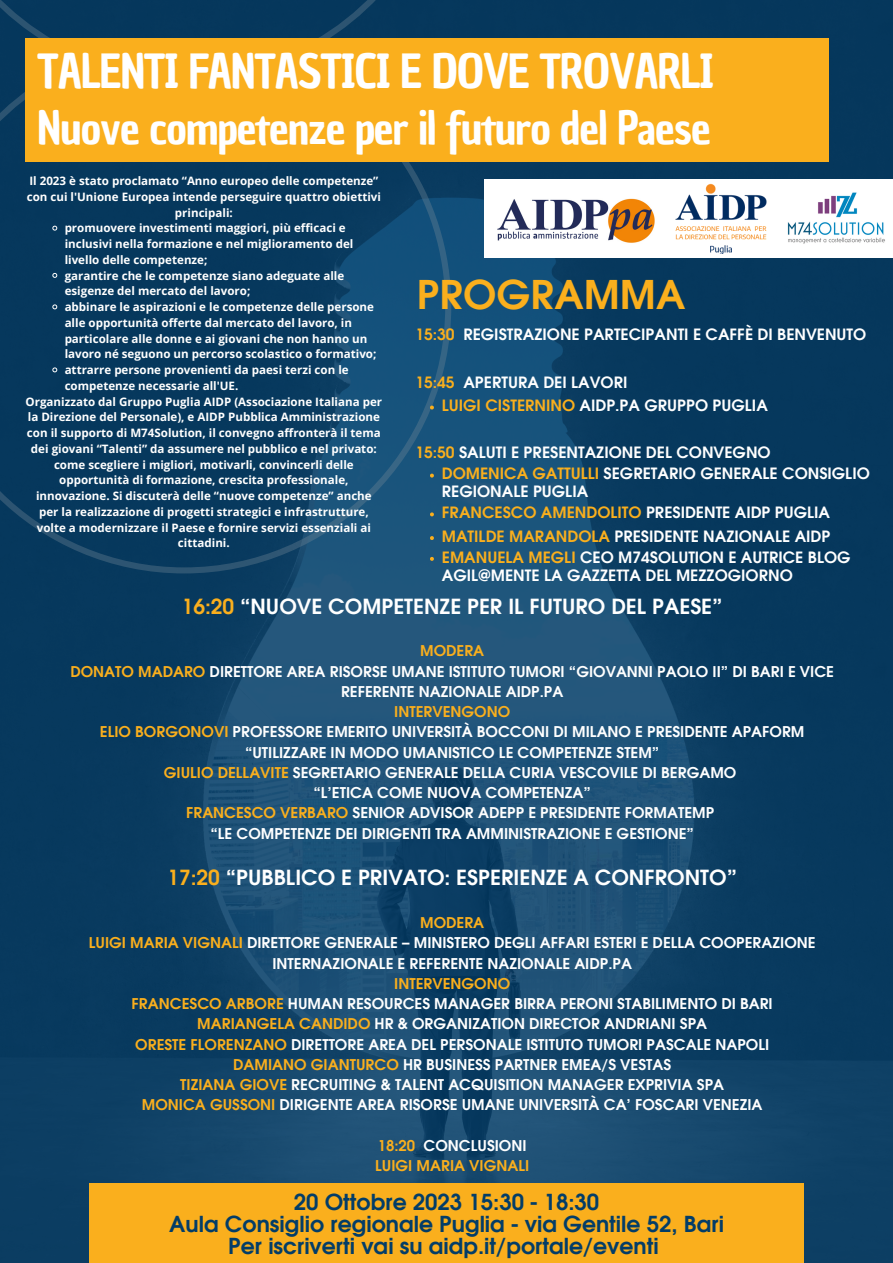
<style>
.page{position:relative;width:893px;height:1263px;background:#fff}
.page>*{position:absolute;margin:0;border:0;box-sizing:border-box;transform-origin:0 0}
.t1{font:45.97px "Chau Philomene One";letter-spacing:-.03em;color:#fff}
.t2{font:44.47px "Chau Philomene One";letter-spacing:-.03em;color:#fff}
.t3{font:700 39.6px "Evolventa";color:#faaf1d}
.t4{font:700 22.05px "Evolventa";color:#033d68}
.t5{font:700 20.85px "Evolventa";color:#fff}
.t6{font:700 15.6px/18px "Evolventa";color:#fff}
.t7{font:700 14.85px/20.2px "Evolventa";color:#fff;text-align:center}
.t8{font:700 14.85px "Evolventa";color:#faaf1d}
.t9{font:700 11.55px/15.8px "Open Sans";color:#fff}
.s1{color:#faaf1d}
</style>
<div class="page">
<img style="left:0;top:0;width:893px;height:1263px">
<svg style="left:0;top:0;width:451px;height:573px;fill:#06385d"></svg>
<div style="left:89px;top:1183px;width:715px;height:80px;background:#faaf1d"></div>
<div style="left:25px;top:39px;width:804px;height:123px;background:#faaf1d"></div>
<div style="left:485px;top:179px;width:408px;height:78px;background:#fff"></div>
<img style="left:497px;top:198px;width:158px;height:45px">
<img style="left:675px;top:183px;width:92px;height:71px">
<svg style="left:430px;top:406px;width:4px;height:3px"></svg>
<svg style="left:430px;top:474px;width:4px;height:4px"></svg>
<svg style="left:430px;top:512px;width:4px;height:4px"></svg>
<svg style="left:430px;top:536px;width:4px;height:4px"></svg>
<svg style="left:430px;top:557px;width:4px;height:4px"></svg>
<svg style="left:52px;top:225px;width:5px;height:6px"></svg>
<svg style="left:52px;top:273px;width:5px;height:5px"></svg>
<svg style="left:52px;top:304px;width:5px;height:6px"></svg>
<svg style="left:52px;top:367px;width:5px;height:6px"></svg>
<img style="left:787px;top:192px;width:98px;height:52px">
<p class="t1" style="left:37px;top:40px;width:678px">TALENTI FANTASTICI E DOVE TROVARLI</p>
<p class="t2" style="left:37px;top:98px;width:675px">Nuove competenze per il futuro del Paese</p>
<p class="t9" style="left:27px;top:173px;width:356px;text-align:center">Il 2023 è stato proclamato “Anno europeo delle competenze” con cui l'Unione Europea intende perseguire quattro obiettivi principali:</p>
<p class="t9" style="left:65px;top:220px;width:290px">promuovere investimenti maggiori, più efficaci e inclusivi nella formazione e nel miglioramento del livello delle competenze;</p>
<p class="t9" style="left:65px;top:267px;width:281px">garantire che le competenze siano adeguate alle esigenze del mercato del lavoro;</p>
<p class="t9" style="left:65px;top:299px;width:313px">abbinare le aspirazioni e le competenze delle persone alle opportunità offerte dal mercato del lavoro, in particolare alle donne e ai giovani che non hanno un lavoro né seguono un percorso scolastico o formativo;</p>
<p class="t9" style="left:65px;top:362px;width:285px">attrarre persone provenienti da paesi terzi con le competenze necessarie all'UE.</p>
<p class="t9" style="left:26px;top:393px;width:358px;text-align:center">Organizzato dal Gruppo Puglia AIDP (Associazione Italiana per la Direzione del Personale), e AIDP Pubblica Amministrazione con il supporto di M74Solution, il convegno affronterà il tema dei giovani “Talenti” da assumere nel pubblico e nel privato: come scegliere i migliori, motivarli, convincerli delle opportunità di formazione, crescita professionale, innovazione. Si discuterà delle “nuove competenze” anche per la realizzazione di progetti strategici e infrastrutture, volte a modernizzare il Paese e fornire servizi essenziali ai cittadini.</p>
<p class="t3" style="left:417px;top:277px;width:270px">PROGRAMMA</p>
<p class="t6" style="left:415px;top:327px;width:452px"><span class="s1">15:30</span> REGISTRAZIONE PARTECIPANTI E CAFFÈ DI BENVENUTO</p>
<p class="t6" style="left:415px;top:374px;width:214px"><span class="s1">15:45</span> APERTURA DEI LAVORI</p>
<p class="t6" style="left:442px;top:397px;width:327px"><span class="s1">LUIGI CISTERNINO</span> AIDP.PA GRUPPO PUGLIA</p>
<p class="t6" style="left:415px;top:445px;width:357px"><span class="s1">15:50</span> SALUTI E PRESENTAZIONE DEL CONVEGNO</p>
<p class="t6" style="left:442px;top:466px;width:429px"><span class="s1">DOMENICA GATTULLI</span> SEGRETARIO GENERALE CONSIGLIO<br>REGIONALE PUGLIA</p>
<p class="t6" style="left:442px;top:504px;width:390px"><span class="s1">FRANCESCO AMENDOLITO</span> PRESIDENTE AIDP PUGLIA</p>
<p class="t6" style="left:442px;top:528px;width:390px"><span class="s1">MATILDE MARANDOLA</span> PRESIDENTE NAZIONALE AIDP</p>
<p class="t6" style="left:442px;top:548px;width:410px;line-height:18.6px"><span class="s1">EMANUELA MEGLI</span> CEO M74SOLUTION E AUTRICE BLOG<br>AGIL@MENTE LA GAZZETTA DEL MEZZOGIORNO</p>
<p class="t5" style="left:182px;top:597px;width:542px"><span class="s1">16:20</span> “NUOVE COMPETENZE PER IL FUTURO DEL PAESE”</p>
<p class="t8" style="left:420px;top:644px;width:66px">MODERA</p>
<p class="t7" style="left:70px;top:662px;width:765px"><span class="s1">DONATO MADARO</span> DIRETTORE AREA RISORSE UMANE ISTITUTO TUMORI “GIOVANNI PAOLO II” DI BARI E VICE<br>REFERENTE NAZIONALE AIDP.PA</p>
<p class="t8" style="left:394px;top:705px;width:117px">INTERVENGONO</p>
<p class="t7" style="left:100px;top:723px;width:706px"><span class="s1">ELIO BORGONOVI</span> PROFESSORE EMERITO UNIVERSITÀ BOCCONI DI MILANO E PRESIDENTE APAFORM</p>
<p class="t7" style="left:245px;top:743px;width:416px">“UTILIZZARE IN MODO UMANISTICO LE COMPETENZE STEM”</p>
<p class="t7" style="left:164px;top:763px;width:574px"><span class="s1">GIULIO DELLAVITE</span> SEGRETARIO GENERALE DELLA CURIA VESCOVILE DI BERGAMO</p>
<p class="t7" style="left:313px;top:783px;width:279px">“L’ETICA COME NUOVA COMPETENZA”</p>
<p class="t7" style="left:186px;top:804px;width:530px"><span class="s1">FRANCESCO VERBARO</span> SENIOR ADVISOR ADEPP E PRESIDENTE FORMATEMP</p>
<p class="t7" style="left:210px;top:824px;width:485px">“LE COMPETENZE DEI DIRIGENTI TRA AMMINISTRAZIONE E GESTIONE”</p>
<p class="t5" style="left:167px;top:869px;width:571px"><span class="s1">17:20</span> “PUBBLICO E PRIVATO: ESPERIENZE A CONFRONTO”</p>
<p class="t8" style="left:420px;top:916px;width:66px">MODERA</p>
<p class="t7" style="left:89px;top:934px;width:728px"><span class="s1">LUIGI MARIA VIGNALI</span> DIRETTORE GENERALE – MINISTERO DEGLI AFFARI ESTERI E DELLA COOPERAZIONE<br>INTERNAZIONALE E REFERENTE NAZIONALE AIDP.PA</p>
<p class="t8" style="left:394px;top:977px;width:117px">INTERVENGONO</p>
<p class="t7" style="left:132px;top:994px;width:642px"><span class="s1">FRANCESCO ARBORE</span> HUMAN RESOURCES MANAGER BIRRA PERONI STABILIMENTO DI BARI</p>
<p class="t7" style="left:197px;top:1015px;width:511px"><span class="s1">MARIANGELA CANDIDO</span> HR &amp; ORGANIZATION DIRECTOR ANDRIANI SPA</p>
<p class="t7" style="left:135px;top:1035px;width:635px"><span class="s1">ORESTE FLORENZANO</span> DIRETTORE AREA DEL PERSONALE ISTITUTO TUMORI PASCALE NAPOLI</p>
<p class="t7" style="left:233px;top:1055px;width:439px"><span class="s1">DAMIANO GIANTURCO</span> HR BUSINESS PARTNER EMEA/S VESTAS</p>
<p class="t7" style="left:180px;top:1075px;width:545px"><span class="s1">TIZIANA GIOVE</span> RECRUITING &amp; TALENT ACQUISITION MANAGER EXPRIVIA SPA</p>
<p class="t7" style="left:142px;top:1096px;width:622px"><span class="s1">MONICA GUSSONI</span> DIRIGENTE AREA RISORSE UMANE UNIVERSITÀ CA’ FOSCARI VENEZIA</p>
<p class="t7" style="left:378px;top:1136px;width:150px"><span class="s1">18:20</span> CONCLUSIONI</p>
<p class="t8" style="left:375px;top:1159px;width:156px">LUIGI MARIA VIGNALI</p>
<p class="t4" style="left:294px;top:1192px;width:307px">20 Ottobre 2023 15:30 - 18:30</p>
<p class="t4" style="left:169px;top:1214px;width:556px">Aula Consiglio regionale Puglia - via Gentile 52, Bari</p>
<p class="t4" style="left:228px;top:1236px;width:432px">Per iscriverti vai su aidp.it/portale/eventi</p>
</div>
